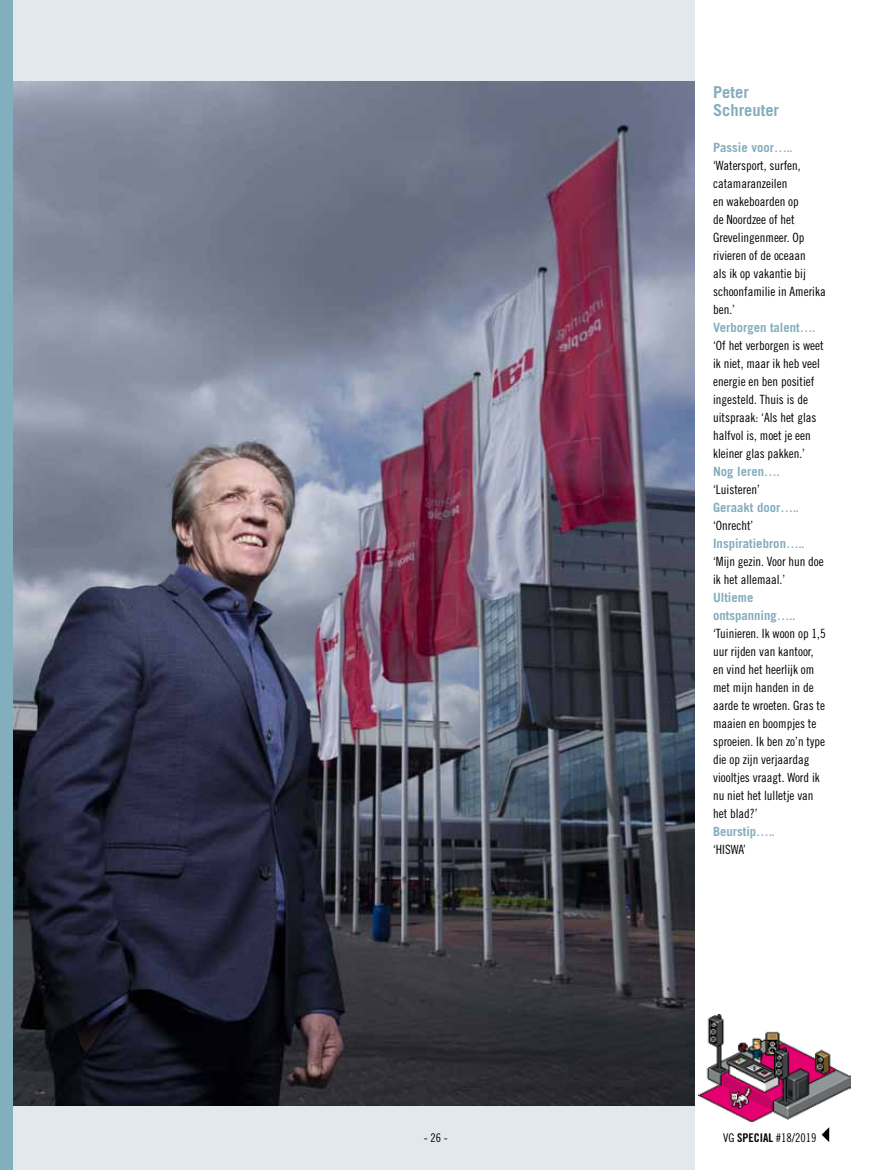
<style>
.page{position:relative;width:893px;height:1170px;background:#fff}
.page>*{position:absolute;margin:0;border:0;box-sizing:border-box;transform-origin:0 0}
.t1{font:700 16.5px/18px "Trade Gothic";color:#83aebd}
.t2{font:12.75px/18px "Trade Gothic Cond Eighteen";color:#000}
.t3{font:700 12.75px/18px "Trade Gothic";color:#83aebd}
.t4{font:12px "Trade Gothic Cond Eighteen";color:#000}
.s1{font-family:"Trade Gothic Bold Cond Twenty";font-weight:400}
.s2{font-family:"Trade Gothic Bold Cond Twenty"}
</style>
<div class="page">
<div style="left:13px;top:0;width:682px;height:1169px;background:#e2e9ed"></div>
<img style="left:13px;top:82px;width:681px;height:1023px">
<img style="left:699px;top:1014px;width:152px;height:107px">
<svg style="left:822px;top:1127px;width:7px;height:15px"></svg>
<div style="left:0;top:0;width:13px;height:1169px;background:#83aebd"></div>
<p class="t1" style="left:713px;top:82px;width:67px">Peter<br>Schreuter</p>
<p class="t3" style="left:713px;top:138px;width:81px">Passie voor<span class="s1">…..</span></p>
<p class="t2" style="left:713px;top:156px;width:114px">‘Watersport, surfen, catamaranzeilen<br>en wakeboarden op<br>de Noordzee of het<br>Grevelingenmeer. Op rivieren of de oceaan<br>als ik op vakantie bij schoonfamilie in Amerika ben.’</p>
<p class="t3" style="left:713px;top:318px;width:104px">Verborgen talent<span class="s1">….</span></p>
<p class="t2" style="left:713px;top:336px;width:112px">‘Of het verborgen is weet ik niet, maar ik heb veel energie en ben positief ingesteld. Thuis is de uitspraak: ‘Als het glas halfvol is, moet je een kleiner glas pakken.’</p>
<p class="t3" style="left:713px;top:462px;width:68px">Nog leren<span class="s1">….</span></p>
<p class="t2" style="left:713px;top:480px;width:48px">‘Luisteren’</p>
<p class="t3" style="left:713px;top:498px;width:87px">Geraakt door<span class="s1">…..</span></p>
<p class="t2" style="left:713px;top:516px;width:42px">‘Onrecht’</p>
<p class="t3" style="left:713px;top:534px;width:93px">Inspiratiebron<span class="s1">…..</span></p>
<p class="t2" style="left:713px;top:552px;width:112px">‘Mijn gezin. Voor hun doe ik het allemaal.’</p>
<p class="t3" style="left:713px;top:588px;width:84px">Ultieme ontspanning<span class="s1">…..</span></p>
<p class="t2" style="left:713px;top:624px;width:114px">‘Tuinieren. Ik woon op 1,5 uur rijden van kantoor, en vind het heerlijk om met mijn handen in de aarde te wroeten. Gras te maaien en boompjes te sproeien. Ik ben zo’n type die op zijn verjaardag viooltjes vraagt. Word ik nu niet het lulletje van het blad?’</p>
<p class="t3" style="left:713px;top:822px;width:63px">Beurstip<span class="s1">…..</span></p>
<p class="t2" style="left:713px;top:840px;width:35px">‘HISWA’</p>
<p class="t4" style="left:424px;top:1130px;width:25px">- 26 -</p>
<p class="t4" style="left:723px;top:1130px;width:95px">VG <span class="s2">SPECIAL</span> #18/2019</p>
</div>
